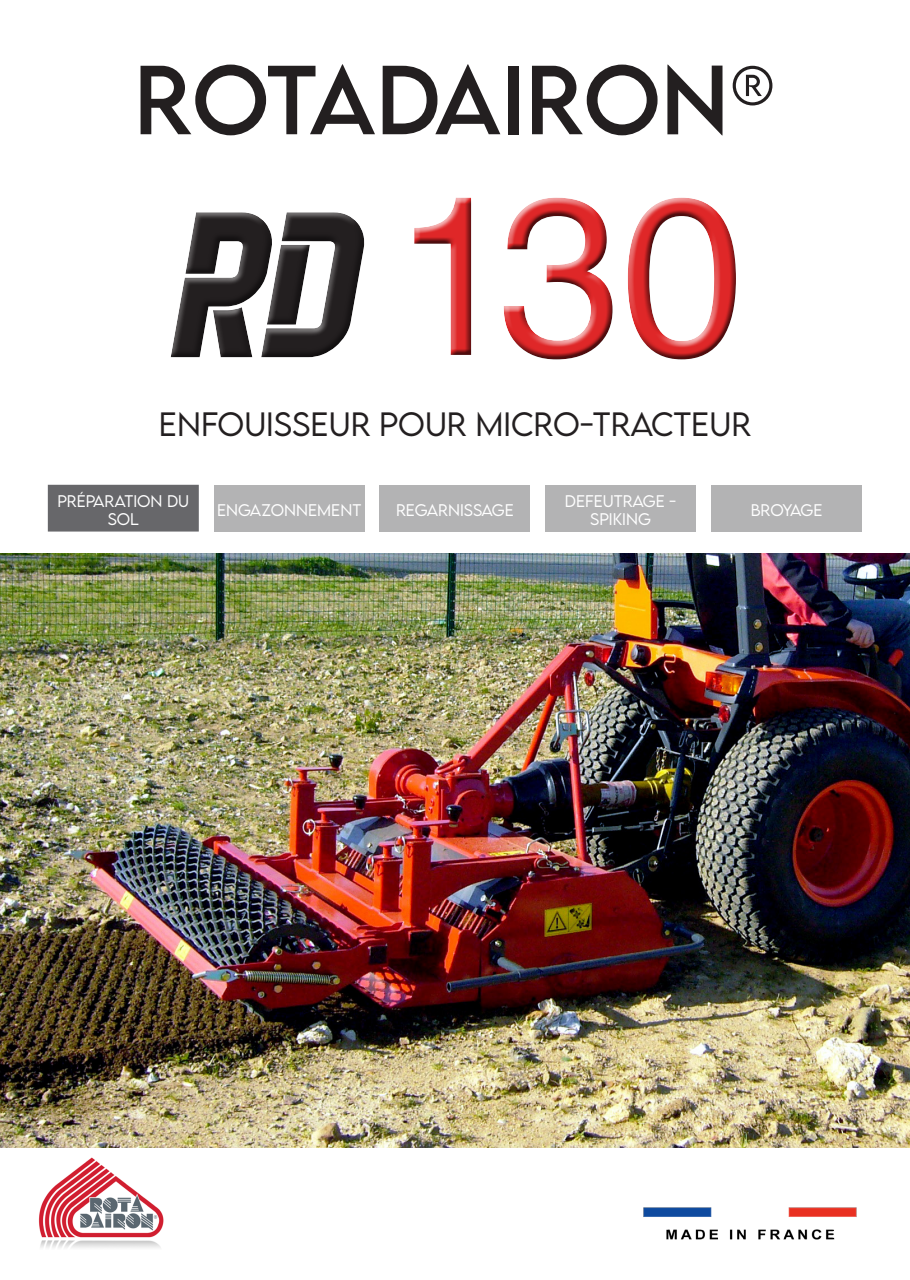
<style>
.page{position:relative;width:910px;height:1280px;background:#fff}
.page>*{position:absolute;margin:0;border:0;box-sizing:border-box;transform-origin:0 0}
.t1{font:225px "Swiss 721 BT";color:#df2728}
.t2{font:87px "LEMONMILK";color:#231f20}
.t3{font:300 30px "LEMONMILK";color:#231f20}
.t4{font:300 15px/18px "LEMONMILK";color:#fff;text-align:center}
.t5{font:300 15px "LEMONMILK";letter-spacing:-.035em;color:#fff}
</style>
<div class="page">
<img style="left:0;top:553px;width:910px;height:595px">
<div style="left:48px;top:485px;width:151px;height:46px;background:#67676a"></div>
<div style="left:214px;top:485px;width:151px;height:46px;background:#b3b3b4"></div>
<div style="left:379px;top:485px;width:151px;height:46px;background:#b3b3b4"></div>
<div style="left:545px;top:485px;width:151px;height:46px;background:#b3b3b4"></div>
<div style="left:711px;top:485px;width:151px;height:46px;background:#b3b3b4"></div>
<img style="left:643px;top:1207px;width:214px;height:33px">
<img style="left:38px;top:1157px;width:126px;height:91px">
<div style="left:166px;top:202px;width:199px;height:160px;background:#fff;opacity:.75"></div>
<div style="left:166px;top:219px;width:208px;height:148px;background:#231f20;opacity:.75"></div>
<div style="left:409px;top:193px;width:334px;height:173px;background:#231f20;opacity:.75"></div>
<p class="t2" style="left:134px;top:43px;width:644px">ROTADAIRON®</p>
<h1 class="t1" style="left:393px;top:138px;width:352px">130</h1>
<p class="t3" style="left:159px;top:405px;width:41px">ENFOU</p>
<p class="t3" style="left:266px;top:405px;width:486px">ISSEUR POUR M ICRO-TRACTEUR</p>
<p class="t4" style="left:57px;top:492px;width:133px">PRÉPARATION DU<br>SOL</p>
<p class="t4" style="left:217px;top:501px;width:146px">ENGAZONNEMENT</p>
<p class="t4" style="left:396px;top:501px;width:117px">REGARNISSAGE</p>
<p class="t4" style="left:565px;top:492px;width:113px">DE FEUTRAGE -</p>
<p class="t4" style="left:590px;top:510px;width:62px">SPIKING</p>
<p class="t5" style="left:751px;top:501px;width:71px">BROYAGE</p>
</div>
